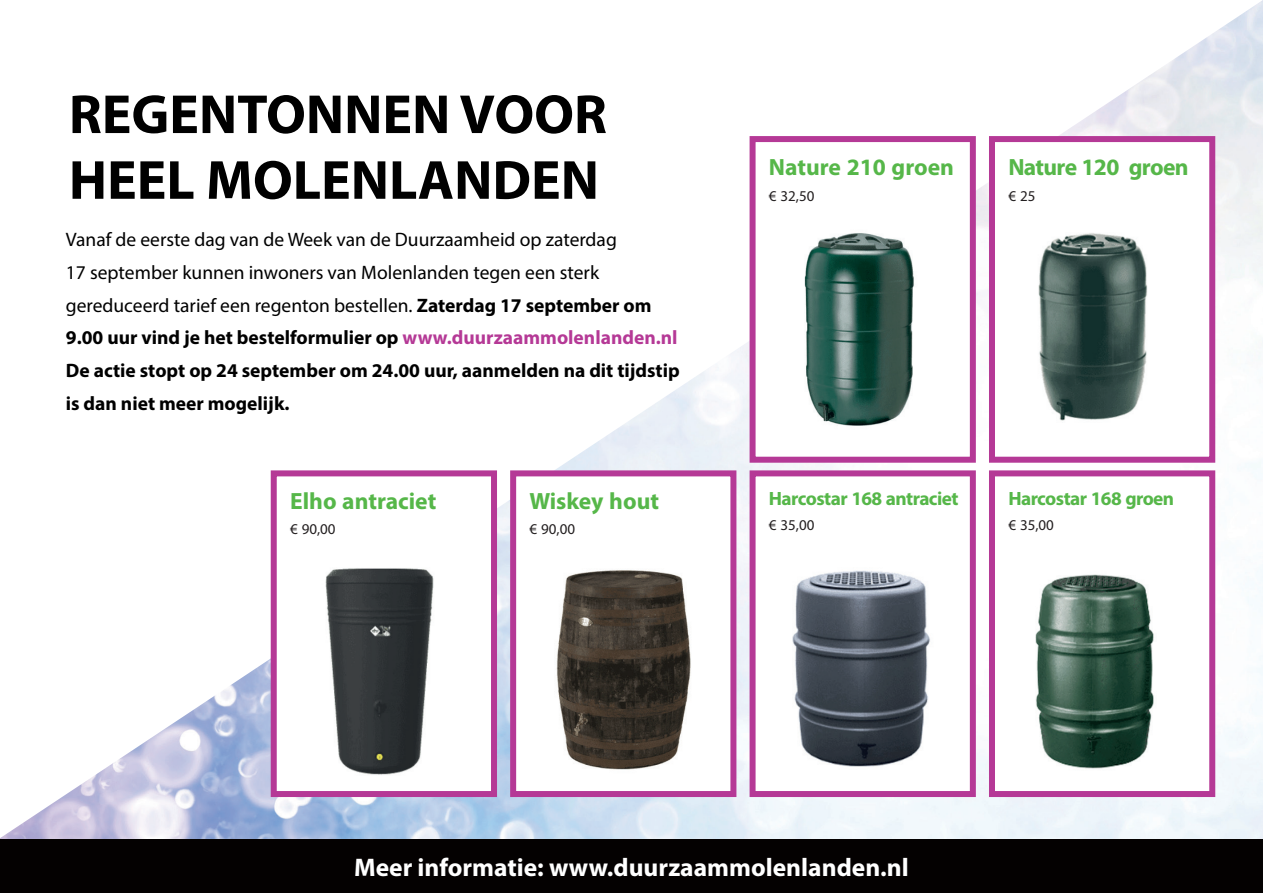
<style>
.page{position:relative;width:1263px;height:893px;background:#fff}
.page>*{position:absolute;margin:0;border:0;box-sizing:border-box;transform-origin:0 0}
.t1{font:700 55.5px/65.7px "Myriad Pro";color:#000}
.t2{font:700 33px "Myriad Arabic";color:#56b749}
.t3{font:700 33px "Myriad Arabic";letter-spacing:-.02em;color:#56b749}
.t4{font:700 27px "Myriad Arabic";letter-spacing:-.02em;color:#56b749}
.t5{font:700 25.5px "Myriad Pro";color:#fff}
.t6{font:21px "Myriad Arabic";color:#231f20}
.t7{font:19.5px/32.7px "Myriad Pro";color:#000}
.s1{font-weight:700}
.s2{font-weight:700;color:#b53996}
</style>
<div class="page">
<img style="left:0;top:0;width:1263px;height:840px">
<div style="left:989px;top:470px;width:226px;height:327px;background:#fff;border:6px solid #b53996"></div>
<div style="left:749px;top:470px;width:227px;height:327px;background:#fff;border:6px solid #b53996"></div>
<div style="left:510px;top:470px;width:226px;height:327px;background:#fff;border:6px solid #b53996"></div>
<div style="left:271px;top:470px;width:226px;height:327px;background:#fff;border:6px solid #b53996"></div>
<img style="left:325px;top:568px;width:109px;height:207px">
<img style="left:556px;top:570px;width:135px;height:200px">
<img style="left:792px;top:570px;width:138px;height:197px">
<img style="left:1035px;top:574px;width:119px;height:195px">
<div style="left:989px;top:136px;width:226px;height:327px;background:#fff;border:6px solid #b53996"></div>
<div style="left:749px;top:136px;width:227px;height:327px;background:#fff;border:6px solid #b53996"></div>
<img style="left:804px;top:233px;width:110px;height:193px">
<img style="left:1038px;top:233px;width:110px;height:188px">
<div style="left:0;top:840px;width:1263px;height:53px;background:#040101"></div>
<h1 class="t1" style="left:69px;top:80px;width:539px">REGENTONNEN VOOR<br>HEEL MOLENLANDEN</h1>
<p class="t7" style="left:66px;top:223px;width:615px">Vanaf de eerste dag van de Week van de Duurzaamheid op zaterdag<br>17 september kunnen inwoners van Molenlanden tegen een sterk gereduceerd tarief een regenton bestellen. <span class="s1">Zaterdag 17 september om 9.00 uur vind je het bestelformulier op</span> <span class="s2">www.duurzaammolenlanden.nl </span><span class="s1">De actie stopt op 24 september om 24.00 uur, aanmelden na dit tijdstip is dan niet meer mogelijk.</span></p>
<h2 class="t2" style="left:290px;top:478px;width:148px">Elho antraciet</h2>
<p class="t6" style="left:290px;top:515px;width:47px">€ 90,00</p>
<h2 class="t2" style="left:529px;top:478px;width:131px">Wiskey hout</h2>
<p class="t6" style="left:529px;top:515px;width:47px">€ 90,00</p>
<h2 class="t2" style="left:769px;top:145px;width:187px">Nature 210 groen</h2>
<p class="t6" style="left:769px;top:181px;width:47px">€ 32,50</p>
<h2 class="t3" style="left:1008px;top:145px;width:182px">Nature 120 groen</h2>
<p class="t6" style="left:1008px;top:181px;width:29px">€ 25</p>
<h3 class="t4" style="left:769px;top:480px;width:191px">Harcostar 168 antraciet</h3>
<p class="t6" style="left:769px;top:511px;width:47px">€ 35,00</p>
<h3 class="t4" style="left:1008px;top:480px;width:167px">Harcostar 168 groen</h3>
<p class="t6" style="left:1008px;top:511px;width:47px">€ 35,00</p>
<h3 class="t5" style="left:354px;top:851px;width:556px">Meer informatie: www.duurzaammolenlanden.nl</h3>
</div>
